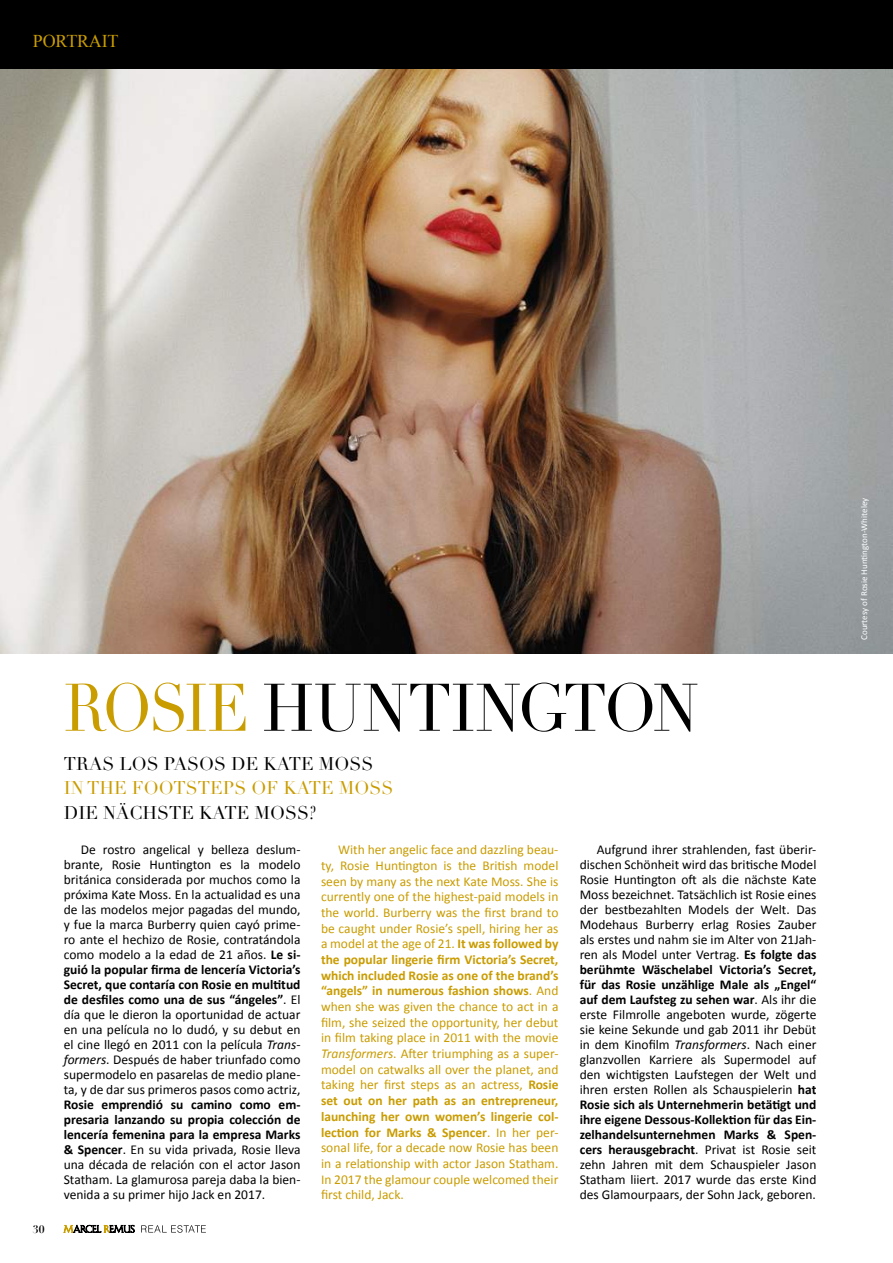
<style>
.page{position:relative;width:893px;height:1263px;background:#fff}
.page>*{position:absolute;margin:0;border:0;box-sizing:border-box;transform-origin:0 0}
.t1{font:66px "Didot";letter-spacing:-.045em;color:#000;scale:.96 1}
.t2{font:18px "Didot";color:#000}
.t3{font:18px "Didot";color:#c99c00}
.t4{font:18px "Times New Roman";letter-spacing:-.01em;color:#c99c00}
.t5{font:13.5px/15px "Calibri";color:#000;text-align:justify}
.t6{font:13.5px/15.8px "Calibri";color:#c99c00;text-align:justify}
.t7{font:700 10.5px "Didot";color:#000}
.t8{font:9px "Calibri";color:#fff}
.s1{color:#c99c00}
.s2{font-weight:700}
.s3{font-style:italic}
</style>
<div class="page">
<img style="left:0;top:68px;width:893px;height:585px">
<svg style="left:64px;top:1224px;width:71px;height:9px"></svg>
<svg style="left:141px;top:1225px;width:65px;height:8px"></svg>
<div style="left:0;top:0;width:893px;height:68px;background:#000"></div>
<h2 class="t4" style="left:33px;top:28px;width:87px">PORTRAIT</h2>
<p class="t7" style="left:33px;top:1222px;width:13px">30</p>
<h1 class="t1" style="left:64px;top:668px;width:663px"><span class="s1">ROSIE</span> HUNTINGTON</h1>
<h2 class="t2" style="left:64px;top:753px;width:311px">TRAS LOS PASOS DE KATE MOSS</h2>
<h2 class="t3" style="left:64px;top:777px;width:331px">IN THE FOOTSTEPS OF KATE MOSS</h2>
<h2 class="t2" style="left:64px;top:802px;width:254px">DIE NÄCHSTE KATE MOSS?</h2>
<p class="t5" style="left:64px;top:842px;width:238px;text-indent:17px">De rostro angelical y belleza deslum&shy;brante, Rosie Huntington es la modelo británica considerada por muchos como la próxima Kate Moss. En la actualidad es una de las modelos mejor pagadas del mundo, y fue la marca Burberry quien cayó prime&shy;ro ante el hechizo de Rosie, contratándola como modelo a la edad de 21 años. <span class="s2">Le si&shy;guió la popular firma de lencería Victoria’s Secret, que contaría con Rosie en multitud de desfiles como una de sus “ángeles”</span>. El día que le dieron la oportunidad de actuar en una película no lo dudó, y su debut en el cine llegó en 2011 con la película <span class="s3">Trans&shy;formers</span>. Después de haber triunfado como supermodelo en pasarelas de medio plane&shy;ta, y de dar sus primeros pasos como actriz,</p>
<p class="t5" style="left:64px;top:1097px;width:238px"><span class="s2">Rosie emprendió su camino como em&shy;presaria lanzando su propia colección de lencería femenina para la empresa Marks &amp; Spencer</span>. En su vida privada, Rosie lleva una década de relación con el actor Jason Statham. La glamurosa pareja daba la bien&shy;venida a su primer hijo Jack en 2017.</p>
<p class="t6" style="left:321px;top:842px;width:239px;text-indent:17px">With her angelic face and dazzling beau&shy;ty, Rosie Huntington is the British model seen by many as the next Kate Moss. She is currently one of the highest-paid models in the world. Burberry was the first brand to be caught under Rosie’s spell, hiring her as a model at the age of 21. <span class="s2">It was followed by the popular lingerie firm Victoria’s Secret, which included Rosie as one of the brand’s “angels” in numerous fashion shows</span>. And when she was given the chance to act in a film, she seized the opportunity, her debut in film taking place in 2011 with the movie <span class="s3">Transformers</span>. After triumphing as a super&shy;model on catwalks all over the planet, and taking her first steps as an actress, <span class="s2">Rosie set out on her path as an entrepreneur, launching her own women’s lingerie col&shy;lection for Marks &amp; Spencer</span>. In her per&shy;sonal life, for a decade now Rosie has been in a relationship with actor Jason Statham.<br>In 2017 the glamour couple welcomed their first child, Jack.</p>
<p class="t5" style="left:580px;top:842px;width:238px;text-indent:17px">Aufgrund ihrer strahlenden, fast überir&shy;dischen Schönheit wird das britische Model Rosie Huntington oft als die nächste Kate Moss bezeichnet. Tatsächlich ist Rosie eines der bestbezahlten Models der Welt. Das Modehaus Burberry erlag Rosies Zauber als erstes und nahm sie im Alter von 21Jah&shy;ren als Model unter Vertrag. <span class="s2">Es folgte das berühmte Wäschelabel Victoria’s Secret, für das Rosie unzählige Male als „Engel“ auf dem Laufsteg zu sehen war</span>. Als ihr die erste Filmrolle angeboten wurde, zögerte sie keine Sekunde und gab 2011 ihr Debüt in dem Kinofilm <span class="s3">Transformers</span>. Nach einer glanzvollen Karriere als Supermodel auf den wichtigsten Laufstegen der Welt und ihren ersten Rollen als Schauspielerin <span class="s2">hat Rosie sich als Unternehmerin betätigt und ihre eigene Dessous-Kollektion für das Ein&shy;zelhandelsunternehmen Marks &amp; Spen&shy;cers herausgebracht</span>. Privat ist Rosie seit zehn Jahren mit dem Schauspieler Jason Statham liiert. 2017 wurde das erste Kind des Glamourpaars, der Sohn Jack, geboren.</p>
<p class="t8" style="left:858px;top:640px;width:144px;rotate:-90deg">Courtesy of Rosie Huntington-Whiteley</p>
</div>
